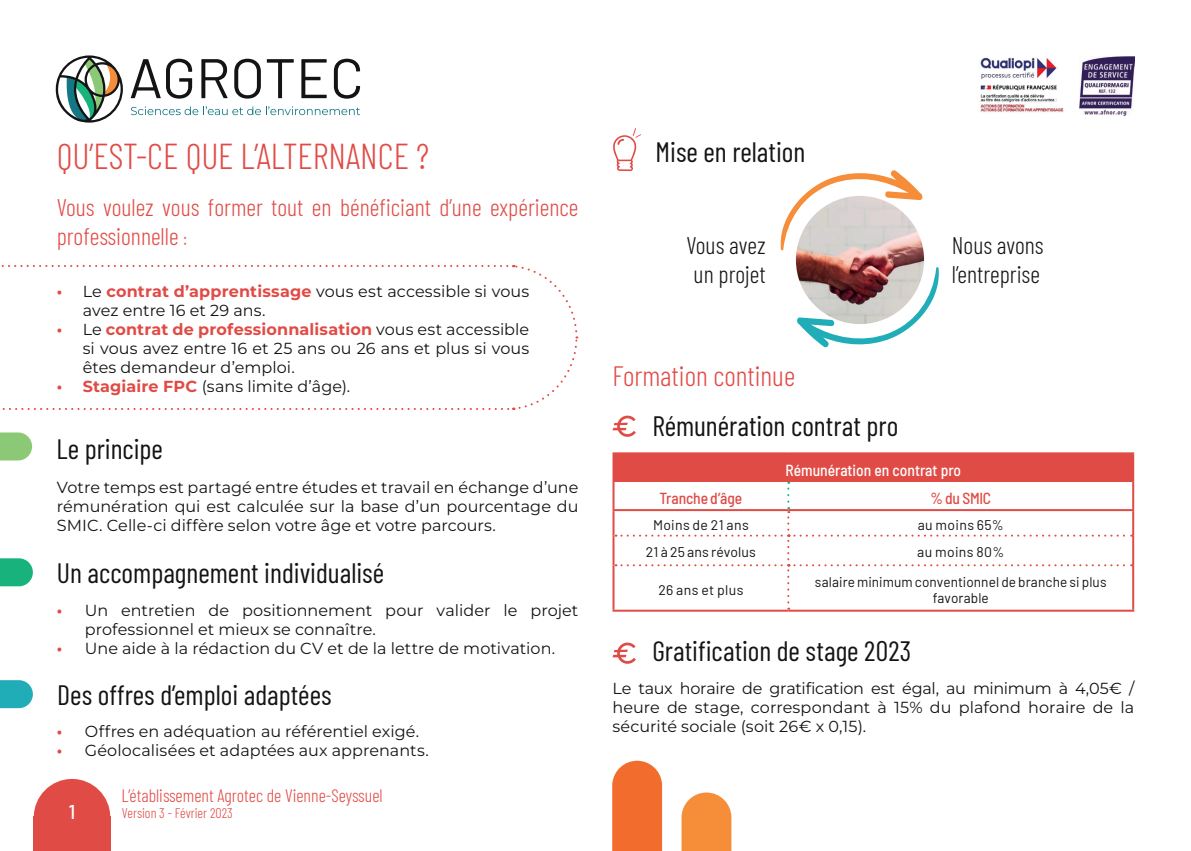
<style>
.page{position:relative;width:1191px;height:851px;background:#fff}
.page>*{position:absolute;margin:0;border:0;box-sizing:border-box;transform-origin:0 0}
.t1{font:300 36px "Barlow Condensed";color:#e14b46}
.t2{font:28px "Barlow Condensed";color:#151415}
.t3{font:300 28px "Barlow Condensed";color:#e14b46}
.t4{font:300 24px/28.8px "Barlow Condensed";color:#e14b46}
.t5{font:300 24px/28.8px "Barlow Condensed";color:#151415}
.t6{font:500 20px "Barlow";color:#fff}
.t7{font:300 18px "Barlow Condensed";color:#e14b46}
.t8{font:16px/19px "Montserrat";letter-spacing:.005em;color:#151415;text-align:justify}
.t9{font:500 semi-condensed 16px "Barlow";color:#fff}
.t10{font:500 semi-condensed 16px "Barlow";letter-spacing:-.01em;color:#e14b46}
.t11{font:14px/16.8px "Barlow";letter-spacing:.01em;color:#151415;text-align:center}
.t12{font:14px "Barlow";letter-spacing:.03em;color:#151415}
.t13{font:300 14px "Barlow Condensed";color:#e14b46}
.s1{font-size:18px}
.s2{font-weight:700;color:#e14b46}
</style>
<div class="page">
<svg style="left:0;top:680px;width:33px;height:28px"></svg>
<svg style="left:0;top:558px;width:33px;height:28px"></svg>
<svg style="left:612px;top:760px;width:50px;height:90px;background:#f2763d"></svg>
<svg style="left:1px;top:265px;width:577px;height:145px"></svg>
<svg style="left:681px;top:792px;width:50px;height:58px;background:#f6994e"></svg>
<svg style="left:34px;top:779px;width:76px;height:37px"></svg>
<div style="left:33px;top:816px;width:78px;height:34px;background:#e14b46"></div>
<div style="left:613px;top:453px;width:520px;height:28px;background:#e14b46"></div>
<svg style="left:787px;top:481px;width:2px;height:20px"></svg>
<hr style="left:612px;top:454px;width:2px;height:27px;background:#e14b46">
<hr style="left:612px;top:452px;width:176px;height:2px;background:#e14b46">
<hr style="left:788px;top:452px;width:346px;height:2px;background:#e14b46">
<hr style="left:1132px;top:454px;width:2px;height:27px;background:#e14b46">
<hr style="left:612px;top:481px;width:2px;height:28px;background:#e14b46">
<hr style="left:1132px;top:481px;width:2px;height:28px;background:#e14b46">
<hr style="left:612px;top:511px;width:2px;height:24px;background:#e14b46">
<hr style="left:612px;top:509px;width:176px;height:2px;background:#e14b46">
<hr style="left:788px;top:509px;width:346px;height:2px;background:#e14b46">
<hr style="left:1132px;top:511px;width:2px;height:24px;background:#e14b46">
<hr style="left:612px;top:535px;width:2px;height:30px;background:#e14b46">
<hr style="left:1132px;top:535px;width:2px;height:30px;background:#e14b46">
<hr style="left:612px;top:565px;width:2px;height:44px;background:#e14b46">
<hr style="left:612px;top:609px;width:176px;height:2px;background:#e14b46">
<svg style="left:615px;top:507px;width:517px;height:102px"></svg>
<hr style="left:1132px;top:565px;width:2px;height:44px;background:#e14b46">
<hr style="left:788px;top:609px;width:346px;height:2px;background:#e14b46">
<img style="left:980px;top:57px;width:84px;height:56px">
<img style="left:1079px;top:57px;width:55px;height:58px">
<svg style="left:612px;top:642px;width:24px;height:21px"></svg>
<svg style="left:612px;top:415px;width:24px;height:22px"></svg>
<svg style="left:613px;top:128px;width:28px;height:43px"></svg>
<svg style="left:0;top:432px;width:32px;height:28px"></svg>
<img style="left:796px;top:196px;width:128px;height:128px;border-radius:64px">
<svg style="left:780px;top:170px;width:143px;height:81px"></svg>
<svg style="left:796px;top:267px;width:143px;height:81px"></svg>
<svg style="left:56px;top:55px;width:67px;height:68px"></svg>
<svg style="left:131px;top:106px;width:229px;height:9px"></svg>
<svg style="left:131px;top:59px;width:61px;height:40px"></svg>
<svg style="left:201px;top:59px;width:26px;height:39px"></svg>
<svg style="left:234px;top:59px;width:27px;height:40px"></svg>
<svg style="left:267px;top:59px;width:27px;height:39px"></svg>
<svg style="left:301px;top:59px;width:26px;height:39px"></svg>
<svg style="left:334px;top:59px;width:26px;height:40px"></svg>
<h1 class="t1" style="left:57px;top:130px;width:374px">QU’EST-CE QUE L’ALTERNANCE ?</h1>
<h2 class="t2" style="left:655px;top:132px;width:151px">Mise en relation</h2>
<h3 class="t4" style="left:57px;top:191px;width:523px">Vous voulez vous former tout en bénéficiant d’une expérience professionnelle <span class="s1">:</span></h3>
<p class="t8" style="left:83px;top:281px;width:448px;text-indent:-26px"><span class="s2">•</span> Le <span class="s2">contrat d’apprentissage</span> vous est accessible si vous avez entre 16 et 29 ans.</p>
<p class="t8" style="left:83px;top:319px;width:448px;text-indent:-26px"><span class="s2">•</span> Le <span class="s2">contrat de professionnalisation</span> vous est accessible si vous avez entre 16 et 25 ans ou 26 ans et plus si vous êtes demandeur d’emploi.</p>
<p class="t8" style="left:57px;top:376px;width:295px"><span class="s2">• Stagiaire FPC</span> (sans limite d’âge).</p>
<h2 class="t2" style="left:57px;top:429px;width:108px">Le principe</h2>
<p class="t8" style="left:57px;top:477px;width:523px">Votre temps est partagé entre études et travail en échange d’une rémunération qui est calculée sur la base d’un pourcentage du SMIC. Celle-ci diffère selon votre âge et votre parcours.</p>
<h2 class="t2" style="left:57px;top:552px;width:329px">Un accompagnement individualisé</h2>
<p class="t8" style="left:85px;top:600px;width:495px;text-indent:-28px"><span class="s2">•</span> Un entretien de positionnement pour valider le projet professionnel et mieux se connaître.</p>
<p class="t8" style="left:57px;top:638px;width:500px"><span class="s2">•</span> Une aide à la rédaction du CV et de la lettre de motivation.</p>
<h2 class="t2" style="left:57px;top:674px;width:276px">Des offres d’emploi adaptées</h2>
<p class="t8" style="left:57px;top:721px;width:364px"><span class="s2">•</span> Offres en adéquation au référentiel exigé.</p>
<p class="t8" style="left:57px;top:740px;width:373px"><span class="s2">•</span> Géolocalisées et adaptées aux apprenants.</p>
<p class="t6" style="left:68px;top:796px;width:9px">1</p>
<p class="t7" style="left:121px;top:782px;width:263px">L’établissement Agrotec de Vienne-Seyssuel</p>
<p class="t13" style="left:122px;top:802px;width:112px">Version 3 - Février 2023</p>
<h3 class="t5" style="left:686px;top:229px;width:81px">Vous avez un projet</h3>
<h3 class="t5" style="left:952px;top:229px;width:93px">Nous avons l’entreprise</h3>
<h2 class="t3" style="left:612px;top:356px;width:184px">Formation continue</h2>
<h2 class="t2" style="left:652px;top:406px;width:248px">Rémunération contrat pro</h2>
<p class="t9" style="left:785px;top:458px;width:177px">Rémunération en contrat pro</p>
<p class="t10" style="left:659px;top:486px;width:84px">Tranche d’âge</p>
<p class="t10" style="left:930px;top:486px;width:62px">% du SMIC</p>
<p class="t11" style="left:653px;top:515px;width:97px">Moins de 21 ans</p>
<p class="t12" style="left:917px;top:514px;width:88px">au moins 65%</p>
<p class="t11" style="left:646px;top:543px;width:111px">21 à 25 ans révolus</p>
<p class="t12" style="left:917px;top:542px;width:88px">au moins 80%</p>
<p class="t12" style="left:658px;top:579px;width:87px">26 ans et plus</p>
<p class="t11" style="left:815px;top:572px;width:293px">salaire minimum conventionnel de branche si plus favorable</p>
<h2 class="t2" style="left:652px;top:631px;width:260px">Gratification de stage 2023</h2>
<p class="t8" style="left:612px;top:678px;width:523px">Le taux horaire de gratification est égal, au minimum à 4,05€ / heure de stage, correspondant à 15% du plafond horaire de la sécurité sociale (soit 26€ x 0,15).</p>
</div>
